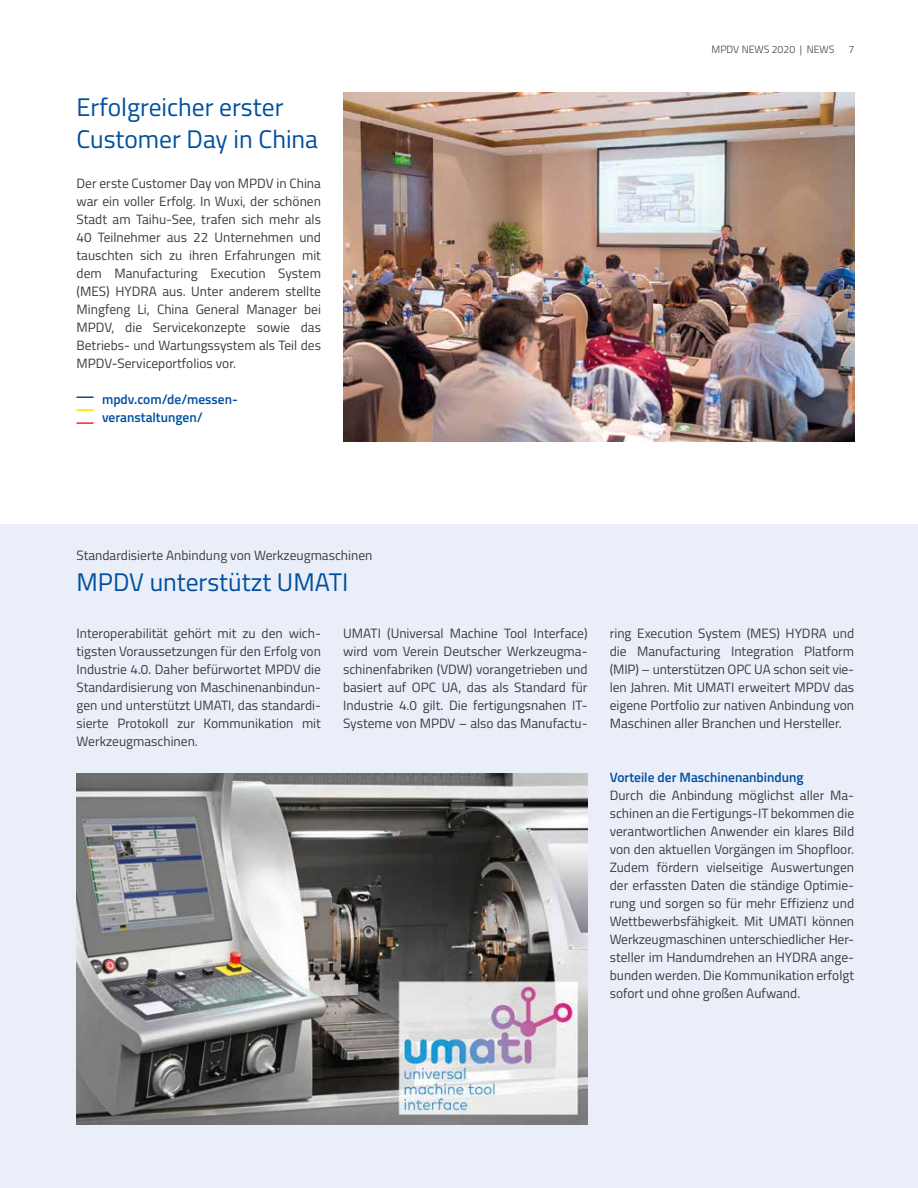
<style>
.page{position:relative;width:918px;height:1188px;background:#fff}
.page>*{position:absolute;margin:0;border:0;box-sizing:border-box;transform-origin:0 0}
.t1{font:25.5px/31.5px "Titillium";color:#004f9f}
.t2{font:13.5px/18px "Titillium";color:#3c3c3b;text-align:justify}
.t3{font:600 13.5px/18px "Titillium";color:#004f9f}
.t4{font:300 10.5px "Titillium";color:#3c3c3b}
</style>
<div class="page">
<div style="left:0;top:524px;width:918px;height:664px;background:#e9eef9"></div>
<svg style="left:77px;top:396px;width:17px;height:2px"></svg>
<svg style="left:77px;top:409px;width:17px;height:2px"></svg>
<svg style="left:77px;top:422px;width:17px;height:2px"></svg>
<img style="left:343px;top:92px;width:511px;height:349px">
<img style="left:77px;top:774px;width:511px;height:350px">
<h1 class="t1" style="left:77px;top:90px;width:243px">Erfolgreicher erster<br>Customer Day in China</h1>
<p class="t2" style="left:77px;top:174px;width:246px">Der erste Customer Day von MPDV in China war ein voller Erfolg. In Wuxi, der schönen Stadt am Taihu-See, trafen sich mehr als 40 Teilnehmer aus 22 Unternehmen und tauschten sich zu ihren Erfahrungen mit dem Manufacturing Execution System (MES) HYDRA aus. Unter anderem stellte Mingfeng Li, China General Manager bei MPDV, die Servicekonzepte sowie das Betriebs- und Wartungssystem als Teil des MPDV-Serviceportfolios vor.</p>
<p class="t3" style="left:102px;top:390px;width:137px">mpdv.com/de/messen&shy;veranstaltungen/</p>
<p class="t2" style="left:77px;top:545px;width:297px">Standardisierte Anbindung von Werkzeugmaschinen</p>
<h1 class="t1" style="left:77px;top:565px;width:273px">MPDV unterstützt UMATI</h1>
<p class="t4" style="left:712px;top:41px;width:124px">MPDV NEWS 2020 | NEWS</p>
<p class="t4" style="left:848px;top:41px;width:7px">7</p>
<p class="t2" style="left:77px;top:624px;width:246px">Interoperabilität gehört mit zu den wich&shy;tigsten Voraussetzungen für den Erfolg von Industrie 4.0. Daher befürwortet MPDV die Standardisierung von Maschinenanbindun&shy;gen und unterstützt UMATI, das standardi&shy;sierte Protokoll zur Kommunikation mit Werkzeugmaschinen.</p>
<p class="t2" style="left:343px;top:624px;width:246px">UMATI (Universal Machine Tool Interface) wird vom Verein Deutscher Werkzeugma&shy;schinenfabriken (VDW) vorangetrieben und basiert auf OPC UA, das als Standard für Industrie 4.0 gilt. Die fertigungsnahen IT-Systeme von MPDV – also das Manufactu-</p>
<p class="t2" style="left:610px;top:624px;width:246px">ring Execution System (MES) HYDRA und die Manufacturing Integration Platform (MIP) – unterstützen OPC UA schon seit vie&shy;len Jahren. Mit UMATI erweitert MPDV das eigene Portfolio zur nativen Anbindung von Maschinen aller Branchen und Hersteller.</p>
<p class="t3" style="left:610px;top:768px;width:195px">Vorteile der Maschinenanbindung</p>
<p class="t2" style="left:610px;top:786px;width:246px">Durch die Anbindung möglichst aller Ma&shy;schinen an die Fertigungs-IT bekommen die verantwortlichen Anwender ein klares Bild von den aktuellen Vorgängen im Shopfloor.<br>Zudem fördern vielseitige Auswertungen der erfassten Daten die ständige Optimie&shy;rung und sorgen so für mehr Effizienz und Wettbewerbsfähigkeit. Mit UMATI können Werkzeugmaschinen unterschiedlicher Her&shy;steller im Handumdrehen an HYDRA ange&shy;bunden werden. Die Kommunikation erfolgt sofort und ohne großen Aufwand.</p>
</div>
